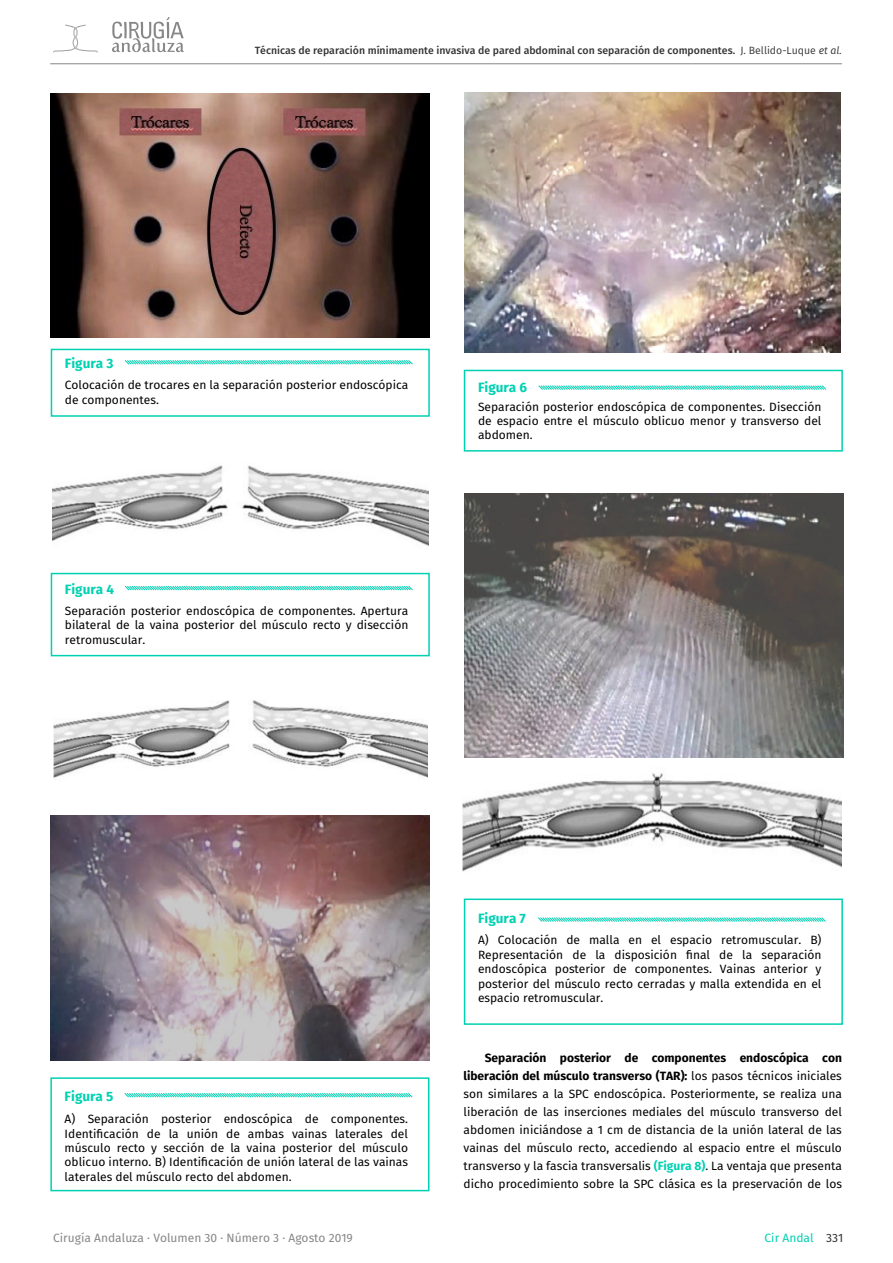
<style>
.page{position:relative;width:893px;height:1263px;background:#fff}
.page>*{position:absolute;margin:0;border:0;box-sizing:border-box;transform-origin:0 0}
.t1{font:700 13.5px "Fira Sans";color:#00d1b2}
.t2{font:12px/14.4px "Fira Sans";color:#000;text-align:justify}
.t3{font:12px "Fira Sans";color:#878787}
.t4{font:12px "Fira Sans";color:#00d1b2}
.t5{font:500 10.5px "Fira Sans";color:#333}
.s1{font-weight:400}
.s2{font-weight:400;font-style:italic}
.s3{font-weight:700}
.s4{font-weight:700;color:#00d1b2}
.s5{color:#333}
</style>
<div class="page">
<svg style="left:53px;top:24px;width:45px;height:29px"></svg>
<svg style="left:112px;top:17px;width:72px;height:35px"></svg>
<hr style="left:50px;top:64px;width:792px;height:1px;background:#878787">
<div style="left:51px;top:349px;width:379px;height:68px;border:2px solid #00d1b2"></div>
<svg style="left:124px;top:360px;width:289px;height:5px"></svg>
<div style="left:51px;top:573px;width:379px;height:83px;border:2px solid #00d1b2"></div>
<svg style="left:124px;top:585px;width:289px;height:6px"></svg>
<img style="left:51px;top:94px;width:378px;height:243px">
<img style="left:52px;top:465px;width:376px;height:81px">
<img style="left:465px;top:494px;width:378px;height:264px">
<div style="left:464px;top:898px;width:379px;height:127px;border:2px solid #00d1b2"></div>
<svg style="left:538px;top:917px;width:288px;height:5px"></svg>
<img style="left:463px;top:773px;width:379px;height:99px">
<img style="left:53px;top:700px;width:375px;height:78px">
<div style="left:50px;top:1077px;width:379px;height:114px;border:2px solid #00d1b2"></div>
<svg style="left:124px;top:1093px;width:289px;height:5px"></svg>
<img style="left:51px;top:815px;width:378px;height:245px">
<div style="left:464px;top:370px;width:379px;height:82px;border:2px solid #00d1b2"></div>
<img style="left:465px;top:93px;width:376px;height:260px">
<svg style="left:538px;top:385px;width:289px;height:5px"></svg>
<p class="t5" style="left:255px;top:42px;width:589px">Técnicas de reparación mínimamente invasiva de pared abdominal con separación de componentes. <span class="s1">J. Bellido-Luque</span> <span class="s2">et al.</span></p>
<p class="t1" style="left:65px;top:352px;width:50px">Figura 3</p>
<p class="t2" style="left:65px;top:377px;width:345px">Colocación de trocares en la separación posterior endoscópica de componentes.</p>
<p class="t1" style="left:65px;top:578px;width:51px">Figura 4</p>
<p class="t2" style="left:65px;top:603px;width:345px">Separación posterior endoscópica de componentes. Apertura bilateral de la vaina posterior del músculo recto y disección retromuscular.</p>
<p class="t1" style="left:478px;top:376px;width:51px">Figura 6</p>
<p class="t2" style="left:478px;top:399px;width:345px">Separación posterior endoscópica de componentes. Disección de espacio entre el músculo oblicuo menor y transverso del abdomen.</p>
<p class="t1" style="left:65px;top:1085px;width:50px">Figura 5</p>
<p class="t2" style="left:65px;top:1111px;width:345px">A) Separación posterior endoscópica de componentes.<br>Identificación de la unión de ambas vainas laterales del músculo recto y sección de la vaina posterior del músculo oblicuo interno. B) Identificación de unión lateral de las vainas laterales del músculo recto del abdomen.</p>
<p class="t1" style="left:478px;top:907px;width:49px">Figura 7</p>
<p class="t2" style="left:478px;top:932px;width:345px">A) Colocación de malla en el espacio retromuscular. B)<br>Representación de la disposición final de la separación endoscópica posterior de componentes. Vainas anterior y posterior del músculo recto cerradas y malla extendida en el espacio retromuscular.</p>
<p class="t2" style="left:463px;top:1048px;width:380px;line-height:18px;text-indent:21px"><span class="s3">Separación posterior de componentes endoscópica con liberación del músculo transverso (TAR):</span> los pasos técnicos iniciales son similares a la SPC endoscópica. Posteriormente, se realiza una liberación de las inserciones mediales del músculo transverso del abdomen iniciándose a 1 cm de distancia de la unión lateral de las vainas del músculo recto, accediendo al espacio entre el músculo transverso y la fascia transversalis <span class="s4">(Figura 8)</span>. La ventaja que presenta dicho procedimiento sobre la SPC clásica es la preservación de los</p>
<p class="t3" style="left:53px;top:1229px;width:301px">Cirugía Andaluza · Volumen 30 · Número 3 · Agosto 2019</p>
<p class="t4" style="left:765px;top:1229px;width:80px">Cir Andal <span class="s5">331</span></p>
</div>
